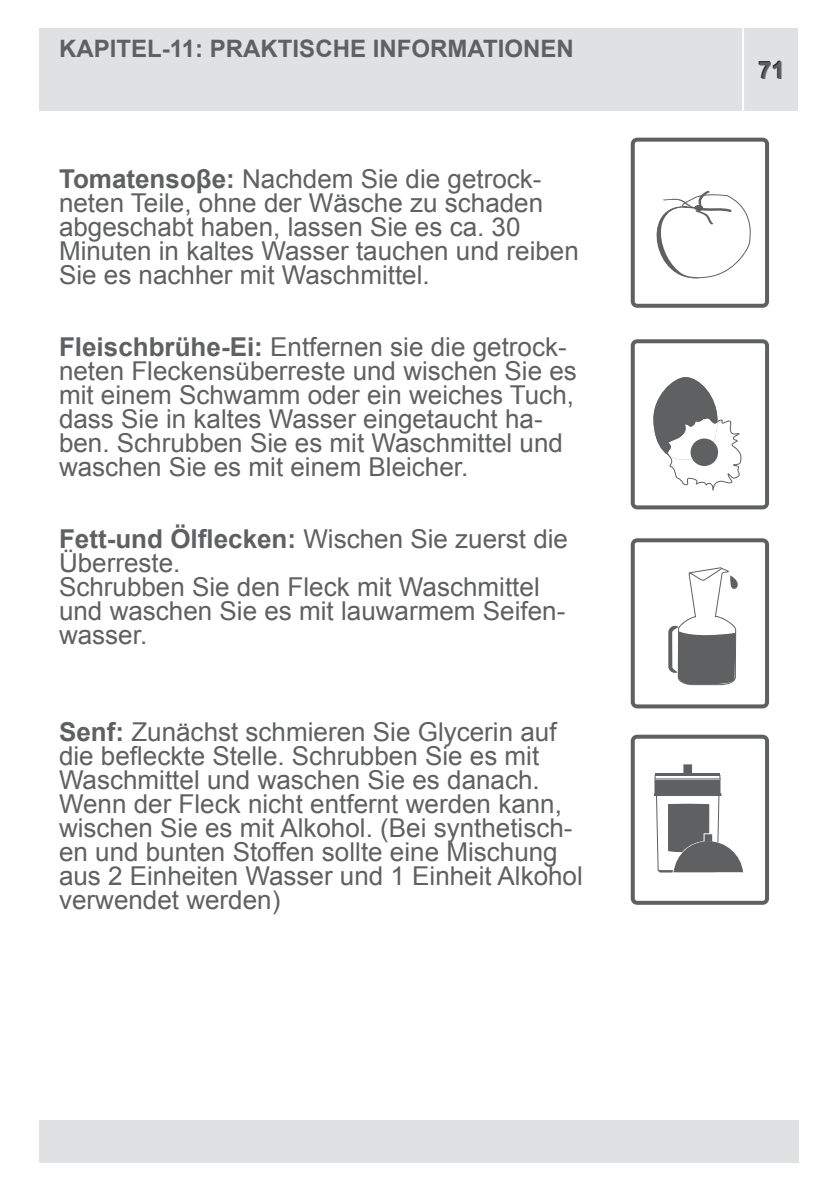
<style>
.page{position:relative;width:840px;height:1191px;background:#fff}
.page>*{position:absolute;margin:0;border:0;box-sizing:border-box;transform-origin:0 0}
.t1{font:26px/24px "Arial";color:#5f6062}
.t2{font:700 24px "Arial";color:#5f6062}
.t3{font:700 24px "Arial";color:#231f20}
.s1{font-weight:700}
</style>
<div class="page">
<div style="left:40px;top:28px;width:757px;height:83px;background:#e0e1e3"></div>
<hr style="left:741px;top:28px;width:2px;height:83px;background:#fff">
<div style="left:41px;top:1120px;width:757px;height:42px;background:#e0e1e3"></div>
<svg style="left:630px;top:138px;width:138px;height:170px"></svg>
<svg style="left:630px;top:339px;width:138px;height:170px"></svg>
<svg style="left:630px;top:538px;width:138px;height:170px"></svg>
<svg style="left:630px;top:734px;width:138px;height:170px"></svg>
<p class="t2" style="left:59px;top:32px;width:516px">KAPITEL-11: PRAKTISCHE INFORMATIONEN</p>
<p class="t1" style="left:59px;top:167px;width:521px"><span class="s1">Tomatensoβe:</span> Nachdem Sie die getrock&shy;neten Teile, ohne der Wäsche zu schaden abgeschabt haben, lassen Sie es ca. 30<br>Minuten in kaltes Wasser tauchen und reiben Sie es nachher mit Waschmittel.</p>
<p class="t1" style="left:59px;top:335px;width:519px"><span class="s1">Fleischbrühe-Ei:</span> Entfernen sie die getrock&shy;neten Fleckensüberreste und wischen Sie es mit einem Schwamm oder ein weiches Tuch, dass Sie in kaltes Wasser eingetaucht ha&shy;ben. Schrubben Sie es mit Waschmittel und waschen Sie es mit einem Bleicher.</p>
<p class="t1" style="left:59px;top:527px;width:510px"><span class="s1">Fett-und Ölflecken:</span> Wischen Sie zuerst die<br>Überreste.<br>Schrubben Sie den Fleck mit Waschmittel und waschen Sie es mit lauwarmem Seifen&shy;wasser.</p>
<p class="t1" style="left:59px;top:719px;width:525px"><span class="s1">Senf:</span> Zunächst schmieren Sie Glycerin auf die befleckte Stelle. Schrubben Sie es mit Waschmittel und waschen Sie es danach.<br>Wenn der Fleck nicht entfernt werden kann, wischen Sie es mit Alkohol. (Bei synthetisch&shy;en und bunten Stoffen sollte eine Mischung aus 2 Einheiten Wasser und 1 Einheit Alkohol verwendet werden)</p>
<p class="t3" style="left:757px;top:54px;width:28px">71</p>
</div>
